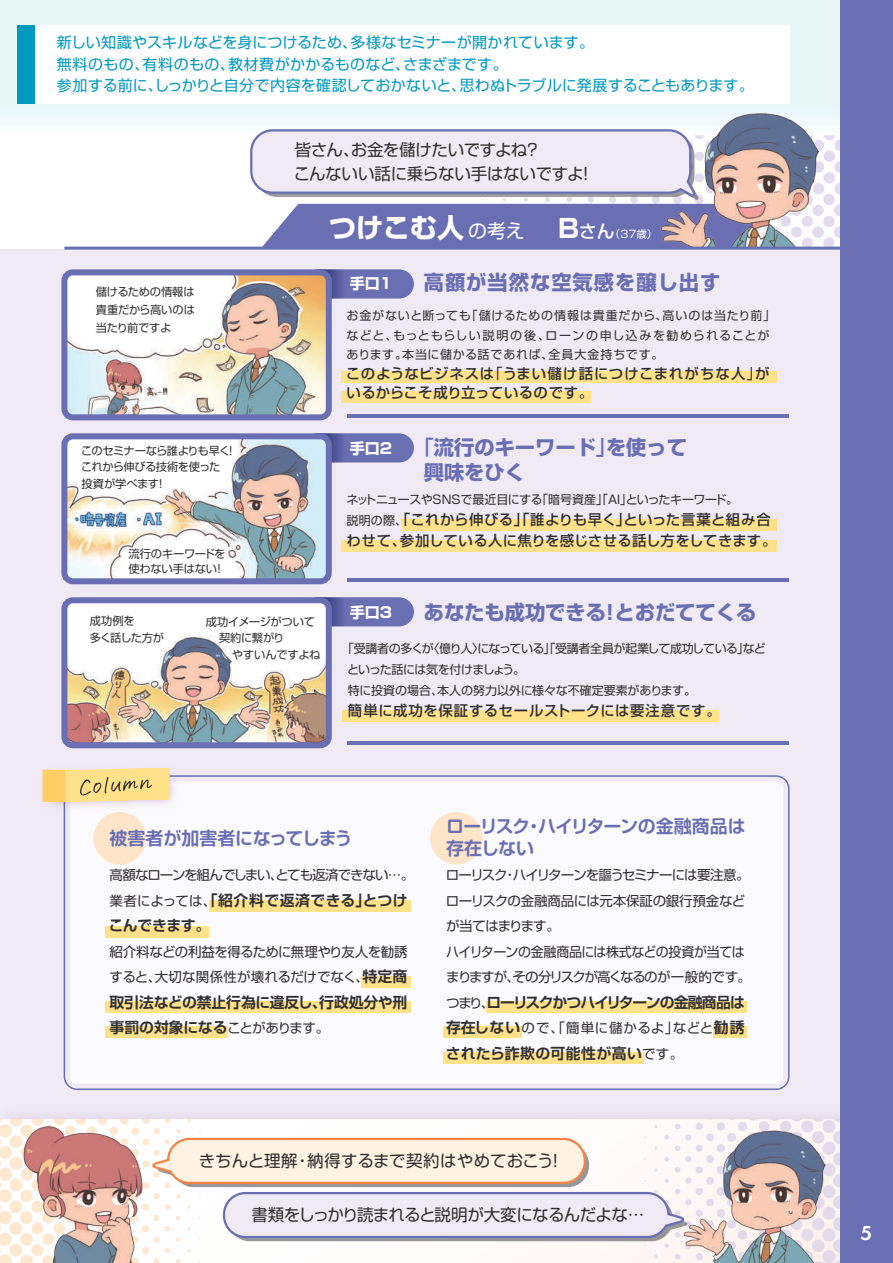
<style>
.page{position:relative;width:893px;height:1263px;background:#efeaf4}
.page>*{position:absolute;margin:0;border:0;box-sizing:border-box;transform-origin:0 0}
.t1{font:700 27px "Shin Go Pro";color:#fff}
.t2{font:600 21px "Futura PT";color:#fff}
.t3{font:700 20.25px/24.8px "Shin Go Pro";color:#6a6eb3}
.t4{font:700 20.25px "Shin Go Pro";letter-spacing:.05em;color:#6a6eb3}
.t5{font:700 18px/22.5px "Soft Go Std De";letter-spacing:-.05em;color:#6a6eb3}
.t6{font:700 18px "Soft Go Std De";letter-spacing:-.03em;color:#6a6eb3}
.t7{font:500 17.85px "Shin Go Pro";color:#fff}
.t8{font:16.5px/24px "Soft Go Std";letter-spacing:-.025em;color:#312f30}
.t9{font:16.5px "Soft Go Std";letter-spacing:-.045em;color:#312f30}
.t10{font:16.5px "Soft Go Std";letter-spacing:-.005em;color:#312f30}
.t11{font:15px/21px "Shin Go Pro";letter-spacing:.015em;color:#0099bf}
.t12{font:700 15px "Shin Go Pro";color:#fff}
.t13{font:700 14.85px/25.5px "Shin Go Pro De";letter-spacing:-.01em;color:#312f30}
.t14{font:700 14.85px/25.5px "Shin Go Pro De";letter-spacing:.02em;color:#312f30}
.t15{font:700 14.85px "Shin Go Pro De";letter-spacing:-.07em;color:#312f30}
.t16{font:700 14.85px "Shin Go Pro De";letter-spacing:.03em;color:#312f30}
.t17{font:500 14.4px/19.5px "Shin Go Pro";letter-spacing:.03em;color:#312f30}
.t18{font:13.5px/25.5px "Shin Go Pro";letter-spacing:-.05em;color:#312f30}
.t19{font:13.5px/25.5px "Shin Go Pro";letter-spacing:-.03em;color:#312f30}
.t20{font:13.5px "Shin Go Pro";letter-spacing:-.08em;color:#312f30}
.t21{font:13.5px "Shin Go Pro";letter-spacing:.04em;color:#312f30}
.t22{font:12px/19.5px "Shin Go Pro";letter-spacing:.07em;color:#312f30}
.t23{font:12px/21px "Shin Go Pro";letter-spacing:-.03em;color:#312f30}
.t24{font:12px "Shin Go Pro";letter-spacing:-.035em;color:#312f30}
.t25{font:11.25px/16.5px "Shin Go Pro";letter-spacing:-.03em;color:#312f30}
.t26{font:11.25px/15px "Shin Go Pro";letter-spacing:-.01em;color:#312f30}
.t27{font:10.5px "Shin Go Pro";color:#fff}
.s1{font-weight:400;font-size:18.9px}
.s2{font-weight:700;font-size:25.5px}
.s3{font-weight:400}
.s4{font-weight:500}
.s5{font-weight:400;font-size:12px}
.s6{font-family:"Shin Go Pro";font-weight:400;font-size:13.5px}
.s7{font-family:"Shin Go Pro De";font-weight:700;font-size:14.85px}
</style>
<div class="page">
<div style="left:0;top:0;width:893px;height:248px;background:#fff"></div>
<div style="left:0;top:0;width:893px;height:135px;background:linear-gradient(to right,#edf8fa,#e9f6f7)"></div>
<svg style="left:827px;top:135px;width:13px;height:112px"></svg>
<svg style="left:0;top:1119px;width:406px;height:144px;background:#fdfcfa"></svg>
<svg style="left:406px;top:1119px;width:434px;height:144px;fill:#fefaf9"></svg>
<div style="left:24px;top:26px;width:766px;height:78px;background:#fff"></div>
<div style="left:17px;top:26px;width:18px;height:78px;background:#0099bf"></div>
<div style="left:840px;top:0;width:53px;height:1263px;background:#6a6eb3"></div>
<svg style="left:304px;top:269px;width:110px;height:30px;background:#6b6eb1"></svg>
<svg style="left:304px;top:433px;width:110px;height:29px;background:#686cb0"></svg>
<svg style="left:304px;top:597px;width:110px;height:29px;background:#686cb0"></svg>
<div style="left:70px;top:781px;width:713px;height:303px;background:#fff;border-radius:7px"></div>
<div style="left:64px;top:775px;width:725px;height:315px;border:2px solid #6a6eb3;border-radius:13px"></div>
<img style="left:656px;top:107px;width:171px;height:140px">
<img style="left:681px;top:1128px;width:159px;height:135px">
<img style="left:0;top:1121px;width:142px;height:142px">
<hr style="left:64px;top:247px;width:776px;height:3px;background:#6a6eb3">
<svg style="left:149px;top:1137px;width:538px;height:104px"></svg>
<svg style="left:249px;top:128px;width:506px;height:119px;background:#bcb8d4"></svg>
<hr style="left:347px;top:414px;width:442px;height:3px;background:#6a6eb3">
<hr style="left:347px;top:578px;width:442px;height:3px;background:#6a6eb3">
<hr style="left:347px;top:742px;width:442px;height:3px;background:#6a6eb3">
<div style="left:93px;top:812px;width:53px;height:52px;background:#fee5ca;border-radius:50%"></div>
<div style="left:430px;top:812px;width:53px;height:52px;background:#fee5ca;border-radius:50%"></div>
<img style="left:42px;top:769px;width:147px;height:55px">
<svg style="left:43px;top:768px;width:127px;height:35px;background:#f2d487"></svg>
<div style="left:342px;top:371px;width:435px;height:12px;background:#ffe189"></div>
<div style="left:401px;top:520px;width:376px;height:11px;background:#ffe189"></div>
<div style="left:342px;top:540px;width:435px;height:11px;background:#ffe189"></div>
<div style="left:342px;top:710px;width:377px;height:12px;background:#ffe189"></div>
<div style="left:209px;top:900px;width:201px;height:12px;background:#ffe189"></div>
<div style="left:105px;top:926px;width:104px;height:11px;background:#ffe189"></div>
<div style="left:105px;top:1001px;width:305px;height:12px;background:#ffe189"></div>
<div style="left:486px;top:1001px;width:260px;height:12px;background:#ffe189"></div>
<div style="left:105px;top:1026px;width:123px;height:12px;background:#ffe189"></div>
<div style="left:713px;top:1026px;width:33px;height:12px;background:#ffe189"></div>
<div style="left:443px;top:1026px;width:78px;height:12px;background:#ffe189"></div>
<div style="left:443px;top:1052px;width:200px;height:11px;background:#ffe189"></div>
<div style="left:361px;top:976px;width:49px;height:12px;background:#ffe189"></div>
<div style="left:342px;top:392px;width:249px;height:11px;background:#ffe189"></div>
<img style="left:68px;top:440px;width:257px;height:137px">
<img style="left:68px;top:604px;width:257px;height:137px">
<img style="left:68px;top:276px;width:257px;height:137px">
<div style="left:61px;top:269px;width:271px;height:151px;border:6px solid #6a6eb3;border-radius:9px"></div>
<div style="left:61px;top:433px;width:271px;height:151px;border:6px solid #6a6eb3;border-radius:9px"></div>
<div style="left:61px;top:597px;width:271px;height:151px;border:6px solid #6a6eb3;border-radius:9px"></div>
<p class="t11" style="left:57px;top:30px;width:698px">新しい知識やスキルなどを身につけるため、多様なセミナーが開かれています。<br>無料のもの、有料のもの、教材費がかかるものなど、さまざまです。<br>参加する前に、しっかりと自分で内容を確認しておかないと、思わぬトラブルに発展することもあります。</p>
<p class="t8" style="left:294px;top:136px;width:302px">皆さん、お金を儲けたいですよね？<br>こんないい話に乗らない手はないですよ！</p>
<p class="t25" style="left:96px;top:282px;width:101px;line-height:18px;text-align:justify">儲けるための情報は貴重だから高いのは当たり前ですよ</p>
<h1 class="t1" style="left:329px;top:206px;width:197px">つけこむ人<span class="s1">の考え</span></h1>
<p class="t7" style="left:558px;top:216px;width:58px"><span class="s2">B</span>さん</p>
<p class="t27" style="left:610px;top:225px;width:49px">（37歳）</p>
<p class="t12" style="left:350px;top:272px;width:44px">手口1</p>
<h3 class="t4" style="left:424px;top:267px;width:298px">高額が当然な空気感を醸し出す</h3>
<p class="t22" style="left:346px;top:304px;width:430px">お金がないと断っても「儲けるための情報は貴重だから、高いのは当たり前」などと、もっともらしい説明の後、ローンの申し込みを勧められることがあります。本当に儲かる話であれば、全員大金持ちです。</p>
<p class="t17" style="left:346px;top:362px;width:425px">このようなビジネスは<span class="s3">「</span>うまい儲け話につけこまれがちな人<span class="s3">」</span>がいるからこそ成り立っているのです。</p>
<p class="t25" style="left:81px;top:441px;width:157px">このセミナーなら誰よりも早く！これから伸びる技術を使った<br>投資が学べます！</p>
<p class="t26" style="left:128px;top:545px;width:98px">流行のキーワードを使わない手はない！</p>
<p class="t25" style="left:90px;top:611px;width:76px">成功例を<br>多く話した方が</p>
<p class="t25" style="left:219px;top:612px;width:98px;text-indent:-13px">成功イメージがついて契約に繋がり</p>
<p class="t25" style="left:232px;top:645px;width:90px">やすいんですよね</p>
<p class="t12" style="left:350px;top:436px;width:44px">手口2</p>
<h3 class="t3" style="left:424px;top:433px;width:265px;text-indent:-10px"><span class="s4">「</span>流行のキーワード<span class="s4">」</span>を使って興味をひく</h3>
<p class="t24" style="left:346px;top:489px;width:393px">ネットニュースやSNSで最近目にする「暗号資産」「AI」といったキーワード。</p>
<p class="t17" style="left:346px;top:507px;width:431px;line-height:21px"><span class="s5">説明の際、</span>「これから伸びる」「誰よりも早く」といった言葉と組み合わせて、参加している人に焦りを感じさせる話し方をしてきます。</p>
<p class="t12" style="left:350px;top:600px;width:44px">手口3</p>
<h3 class="t3" style="left:424px;top:598px;width:334px">あなたも成功できる！とおだててくる</h3>
<p class="t23" style="left:347px;top:636px;width:420px;text-indent:-5px">「受講者の多くが〈億り人〉になっている」「受講者全員が起業して成功している」などといった話には気を付けましょう。<br>特に投資の場合、本人の努力以外に様々な不確定要素があります。</p>
<p class="t17" style="left:348px;top:699px;width:374px">簡単に成功を保証するセールストークには要注意です。</p>
<p class="t6" style="left:110px;top:825px;width:245px">被害者が加害者になってしまう</p>
<p class="t20" style="left:110px;top:864px;width:306px">高額なローンを組んでしまい、とても返済できない…。</p>
<p class="t14" style="left:109px;top:885px;width:300px"><span class="s6">業者によっては、</span>「紹介料で返済できる」とつけこんできます。</p>
<p class="t19" style="left:109px;top:937px;width:300px">紹介料などの利益を得るために無理やり友人を勧誘すると、大切な関係性が壊れるだけでなく、<span class="s7">特定商</span></p>
<p class="t13" style="left:110px;top:987px;width:299px">取引法などの禁止行為に違反し、行政処分や刑事罰の対象になる<span class="s6">ことがあります。</span></p>
<p class="t5" style="left:446px;top:813px;width:301px">ローリスク・ハイリターンの金融商品は存在しない</p>
<p class="t18" style="left:446px;top:861px;width:306px">ローリスク・ハイリターンを謳うセミナーには要注意。ローリスクの金融商品には元本保証の銀行預金などが当てはまります。<br>ハイリターンの金融商品には株式などの投資が当てはまりますが、その分リスクが高くなるのが一般的です。</p>
<p class="t15" style="left:446px;top:990px;width:300px"><span class="s6">つまり、</span>ローリスクかつハイリターンの金融商品は</p>
<p class="t21" style="left:446px;top:1017px;width:300px"><span class="s7">存在しない</span>ので、「簡単に儲かるよ」などと<span class="s7">勧誘</span></p>
<p class="t16" style="left:446px;top:1041px;width:239px">されたら詐欺の可能性が高い<span class="s6">です。</span></p>
<p class="t10" style="left:199px;top:1149px;width:366px">きちんと理解・納得するまで契約はやめておこう！</p>
<p class="t9" style="left:251px;top:1203px;width:394px">書類をしっかり読まれると説明が大変になるんだよな…</p>
<h2 class="t2" style="left:860px;top:1220px;width:13px">5</h2>
</div>
